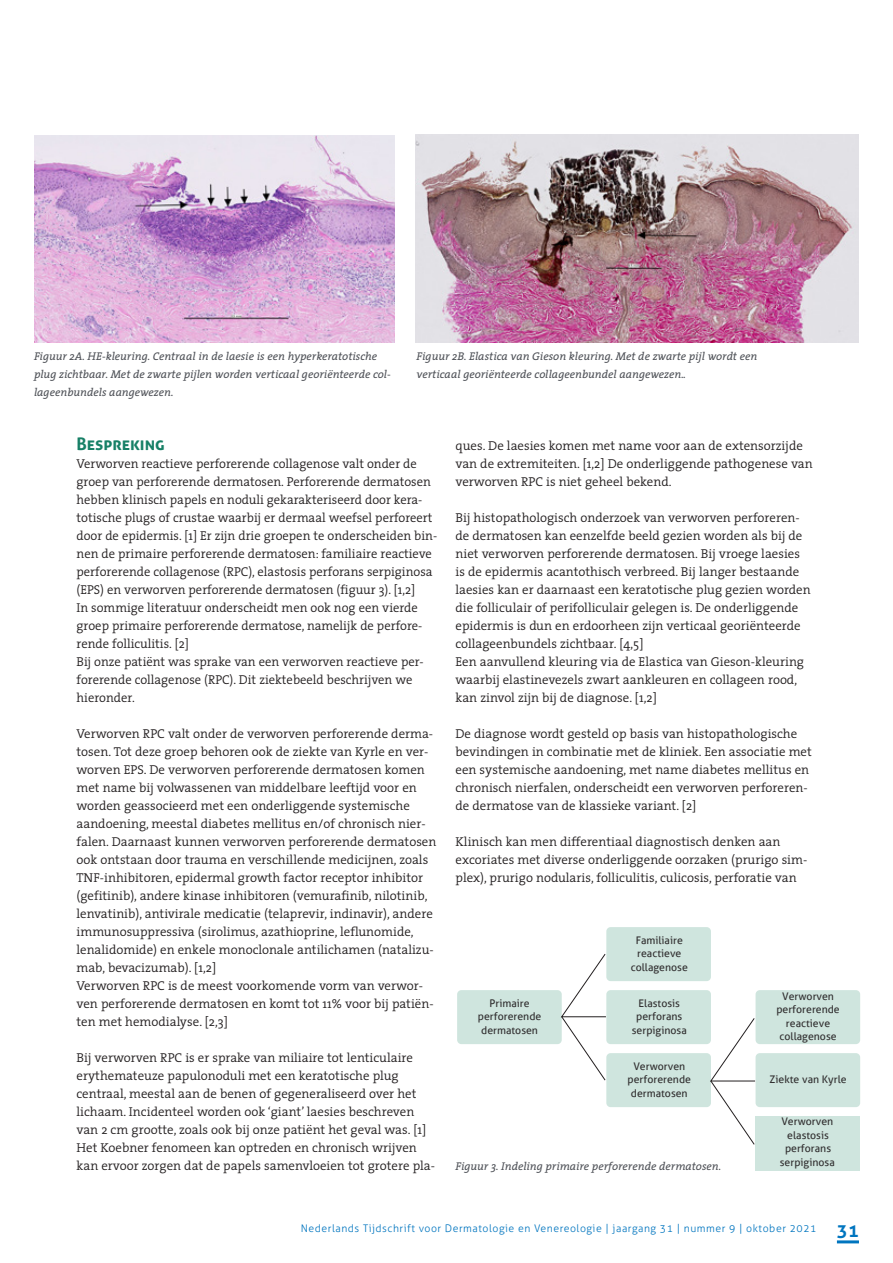
<style>
.page{position:relative;width:893px;height:1263px;background:#fff}
.page>*{position:absolute;margin:0;border:0;box-sizing:border-box;transform-origin:0 0}
.t1{font:700 18px "Aller";color:#0075bf}
.TUSSENKOP_1-Aller_TH{font:700 17.25px "Aller";color:#178066}
.PLATTE_TEKS{font:300 12.9px/18px "The Serif";color:#231f20}
.Bijschrift{font:italic 11.25px/18px "The Serif";color:#4d5056}
.Rij{font:10.5px/13.5px "Aller";color:#312f30;text-align:center}
.t2{font:300 10.5px "Aller";letter-spacing:.05em;color:#0075bf}
</style>
<div class="page">
<hr style="left:837px;top:1240px;width:22px;height:3px;background:#0075bf">
<img style="left:34px;top:135px;width:361px;height:207px">
<img style="left:415px;top:135px;width:444px;height:207px">
<div style="left:457px;top:990px;width:105px;height:54px;background:#cfe5de;border-radius:4px"></div>
<div style="left:606px;top:990px;width:105px;height:54px;background:#cfe5de;border-radius:4px"></div>
<div style="left:606px;top:927px;width:105px;height:54px;background:#cfe5de;border-radius:4px"></div>
<div style="left:606px;top:1053px;width:105px;height:54px;background:#cfe5de;border-radius:4px"></div>
<div style="left:756px;top:990px;width:104px;height:54px;background:#cfe5de;border-radius:4px"></div>
<div style="left:756px;top:1053px;width:104px;height:54px;background:#cfe5de;border-radius:4px"></div>
<div style="left:756px;top:1116px;width:104px;height:54px;background:#cfe5de"></div>
<svg style="left:561px;top:954px;width:45px;height:127px"></svg>
<svg style="left:710px;top:1018px;width:45px;height:127px"></svg>
<p class="Bijschrift" style="left:34px;top:347px;width:358px">Figuur 2A. HE-kleuring. Centraal in de laesie is een hyperkeratotische plug zichtbaar. Met de zwarte pijlen worden verticaal georiënteerde col&shy;lageenbundels aangewezen.</p>
<p class="Bijschrift" style="left:417px;top:347px;width:342px">Figuur 2B. Elastica van Gieson kleuring. Met de zwarte pijl wordt een verticaal georiënteerde collageenbundel aangewezen..</p>
<p class="TUSSENKOP_1-Aller_TH" style="left:77px;top:433px;width:90px">Bespreking</p>
<p class="PLATTE_TEKS" style="left:77px;top:454px;width:362px">Verworven reactieve perforerende collagenose valt onder de groep van perforerende dermatosen. Perforerende dermatosen hebben klinisch papels en noduli gekarakteriseerd door kera&shy;totische plugs of crustae waarbij er dermaal weefsel perforeert door de epidermis. [1] Er zijn drie groepen te onderscheiden bin&shy;nen de primaire perforerende dermatosen: familiaire reactieve perforerende collagenose (RPC), elastosis perforans serpiginosa (EPS) en verworven perforerende dermatosen (figuur 3). [1,2]</p>
<p class="PLATTE_TEKS" style="left:77px;top:598px;width:347px">In sommige literatuur onderscheidt men ook nog een vierde groep primaire perforerende dermatose, namelijk de perfore&shy;rende folliculitis. [2]</p>
<p class="PLATTE_TEKS" style="left:77px;top:652px;width:349px">Bij onze patiënt was sprake van een verworven reactieve per&shy;forerende collagenose (RPC). Dit ziektebeeld beschrijven we hieronder.</p>
<p class="PLATTE_TEKS" style="left:77px;top:724px;width:361px">Verworven RPC valt onder de verworven perforerende derma&shy;tosen. Tot deze groep behoren ook de ziekte van Kyrle en ver&shy;worven EPS. De verworven perforerende dermatosen komen met name bij volwassenen van middelbare leeftijd voor en worden geassocieerd met een onderliggende systemische aandoening, meestal diabetes mellitus en/of chronisch nier&shy;falen. Daarnaast kunnen verworven perforerende dermatosen ook ontstaan door trauma en verschillende medicijnen, zoals TNF-inhibitoren, epidermal growth factor receptor inhibitor (gefitinib), andere kinase inhibitoren (vemurafinib, nilotinib, lenvatinib), antivirale medicatie (telaprevir, indinavir), andere immunosuppressiva (sirolimus, azathioprine, leflunomide, lenalidomide) en enkele monoclonale antilichamen (natalizu&shy;mab, bevacizumab). [1,2]</p>
<p class="PLATTE_TEKS" style="left:77px;top:976px;width:359px">Verworven RPC is de meest voorkomende vorm van verwor&shy;ven perforerende dermatosen en komt tot 11% voor bij patiën&shy;ten met hemodialyse. [2,3]</p>
<p class="PLATTE_TEKS" style="left:77px;top:1048px;width:360px">Bij verworven RPC is er sprake van miliaire tot lenticulaire erythemateuze papulonoduli met een keratotische plug centraal, meestal aan de benen of gegeneraliseerd over het lichaam. Incidenteel worden ook ‘giant’ laesies beschreven van 2 cm grootte, zoals ook bij onze patiënt het geval was. [1] Het Koebner fenomeen kan optreden en chronisch wrijven kan ervoor zorgen dat de papels samenvloeien tot grotere pla-</p>
<p class="PLATTE_TEKS" style="left:455px;top:436px;width:359px">ques. De laesies komen met name voor aan de extensorzijde van de extremiteiten. [1,2] De onderliggende pathogenese van verworven RPC is niet geheel bekend.</p>
<p class="PLATTE_TEKS" style="left:455px;top:508px;width:357px">Bij histopathologisch onderzoek van verworven perforeren&shy;de dermatosen kan eenzelfde beeld gezien worden als bij de niet verworven perforerende dermatosen. Bij vroege laesies is de epidermis acantothisch verbreed. Bij langer bestaande laesies kan er daarnaast een keratotische plug gezien worden die folliculair of perifolliculair gelegen is. De onderliggende epidermis is dun en erdoorheen zijn verticaal georiënteerde collageenbundels zichtbaar. [4,5]</p>
<p class="PLATTE_TEKS" style="left:455px;top:652px;width:350px">Een aanvullend kleuring via de Elastica van Gieson-kleuring waarbij elastinevezels zwart aankleuren en collageen rood, kan zinvol zijn bij de diagnose. [1,2]</p>
<p class="PLATTE_TEKS" style="left:455px;top:724px;width:358px">De diagnose wordt gesteld op basis van histopathologische bevindingen in combinatie met de kliniek. Een associatie met een systemische aandoening, met name diabetes mellitus en chronisch nierfalen, onderscheidt een verworven perforeren&shy;de dermatose van de klassieke variant. [2]</p>
<p class="PLATTE_TEKS" style="left:455px;top:832px;width:353px">Klinisch kan men differentiaal diagnostisch denken aan excoriates met diverse onderliggende oorzaken (prurigo sim&shy;plex), prurigo nodularis, folliculitis, culicosis, perforatie van</p>
<p class="Rij" style="left:631px;top:933px;width:59px">Familiaire reactieve collagenose</p>
<p class="Rij" style="left:478px;top:996px;width:65px">Primaire perforerende dermatosen</p>
<p class="Rij" style="left:632px;top:996px;width:56px">Elastosis perforans serpiginosa</p>
<p class="Rij" style="left:628px;top:1059px;width:65px">Verworven perforerende dermatosen</p>
<p class="Bijschrift" style="left:455px;top:1157px;width:267px">Figuur 3. Indeling primaire perforerende dermatosen.</p>
<p class="Rij" style="left:776px;top:989px;width:65px">Verworven perforerende reactieve collagenose</p>
<p class="Rij" style="left:769px;top:1073px;width:79px">Ziekte van Kyrle</p>
<p class="Rij" style="left:780px;top:1115px;width:56px">Verworven elastosis perforans serpiginosa</p>
<p class="t2" style="left:301px;top:1222px;width:517px">Nederlands Tijdschrift voor Dermatologie en Venereologie | jaargang 31 | nummer 9 | oktober 2021</p>
<h1 class="t1" style="left:837px;top:1220px;width:24px">31</h1>
</div>
